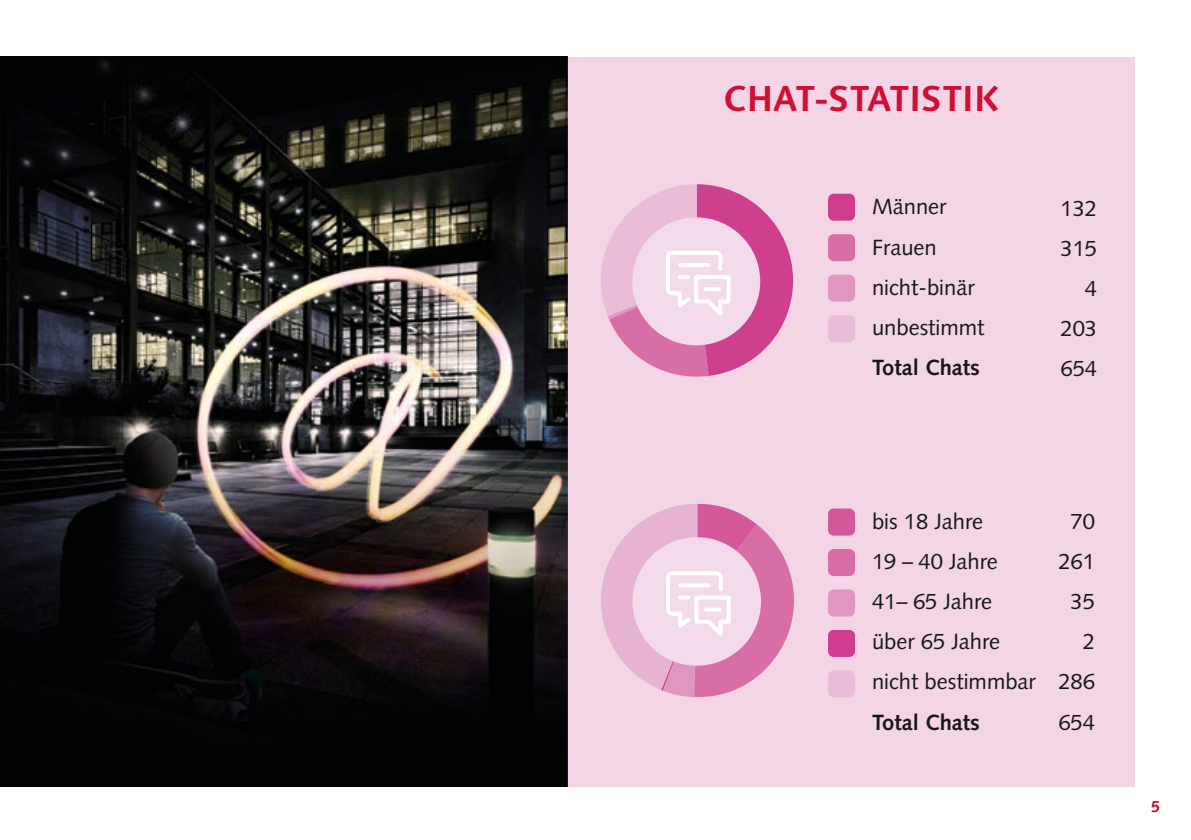
<style>
.page{position:relative;width:1191px;height:840px;background:#fff}
.page>*{position:absolute;margin:0;border:0;box-sizing:border-box;transform-origin:0 0}
.Titel_Gross_Syttax{font:700 36px "Syntax Next LT Pro";letter-spacing:-.01em;color:#d2001a}
.Pagina_links{font:22px "Syntax LT Std";color:#181716}
.Pagina_links-2{font:700 22px "Syntax LT Std";color:#181716}
.t1{font:700 16px "Syntax LT Std";color:#d2001a}
</style>
<div class="page">
<img style="left:0;top:57px;width:567px;height:729px">
<div style="left:567px;top:57px;width:567px;height:729px;background:#f4d5e6"></div>
<div style="left:828px;top:193px;width:27px;height:27px;background:#cf3e8e;border-radius:6px"></div>
<div style="left:828px;top:234px;width:27px;height:27px;background:#d86da7;border-radius:6px"></div>
<div style="left:828px;top:274px;width:27px;height:27px;background:#e096c1;border-radius:6px"></div>
<div style="left:828px;top:315px;width:27px;height:27px;background:#ebbcd8;border-radius:6px"></div>
<div style="left:828px;top:508px;width:27px;height:27px;background:#d2579b;border-radius:6px"></div>
<div style="left:828px;top:548px;width:27px;height:27px;background:#d86da7;border-radius:6px"></div>
<div style="left:828px;top:589px;width:27px;height:27px;background:#e096c1;border-radius:6px"></div>
<div style="left:828px;top:629px;width:27px;height:27px;background:#cf3e8e;border-radius:6px"></div>
<div style="left:828px;top:670px;width:27px;height:27px;background:#ebbcd8;border-radius:6px"></div>
<svg style="left:601px;top:503px;width:193px;height:194px"></svg>
<svg style="left:601px;top:184px;width:192px;height:193px"></svg>
<p class="Titel_Gross_Syttax" style="left:723px;top:75px;width:278px">CHAT-STATISTIK</p>
<p class="Pagina_links" style="left:872px;top:194px;width:76px">Männer</p>
<p class="Pagina_links" style="left:872px;top:234px;width:66px">Frauen</p>
<p class="Pagina_links" style="left:872px;top:274px;width:104px">nicht-binär</p>
<p class="Pagina_links" style="left:872px;top:314px;width:114px">unbestimmt</p>
<p class="Pagina_links-2" style="left:872px;top:354px;width:109px">Total Chats</p>
<p class="Pagina_links" style="left:1060px;top:195px;width:38px">132</p>
<p class="Pagina_links" style="left:1060px;top:235px;width:38px">315</p>
<p class="Pagina_links" style="left:1085px;top:275px;width:14px">4</p>
<p class="Pagina_links" style="left:1060px;top:315px;width:38px">203</p>
<p class="Pagina_links" style="left:1060px;top:355px;width:38px">654</p>
<p class="Pagina_links" style="left:872px;top:508px;width:113px">bis 18 Jahre</p>
<p class="Pagina_links" style="left:872px;top:548px;width:127px">19 – 40 Jahre</p>
<p class="Pagina_links" style="left:872px;top:588px;width:122px">41– 65 Jahre</p>
<p class="Pagina_links" style="left:872px;top:628px;width:130px">über 65 Jahre</p>
<p class="Pagina_links" style="left:872px;top:668px;width:165px">nicht bestimmbar</p>
<p class="Pagina_links-2" style="left:872px;top:709px;width:109px">Total Chats</p>
<p class="Pagina_links" style="left:1070px;top:508px;width:26px">70</p>
<p class="Pagina_links" style="left:1058px;top:548px;width:38px">261</p>
<p class="Pagina_links" style="left:1070px;top:588px;width:26px">35</p>
<p class="Pagina_links" style="left:1082px;top:628px;width:14px">2</p>
<p class="Pagina_links" style="left:1058px;top:668px;width:38px">286</p>
<p class="Pagina_links" style="left:1058px;top:708px;width:38px">654</p>
<p class="t1" style="left:1151px;top:797px;width:10px">5</p>
</div>
